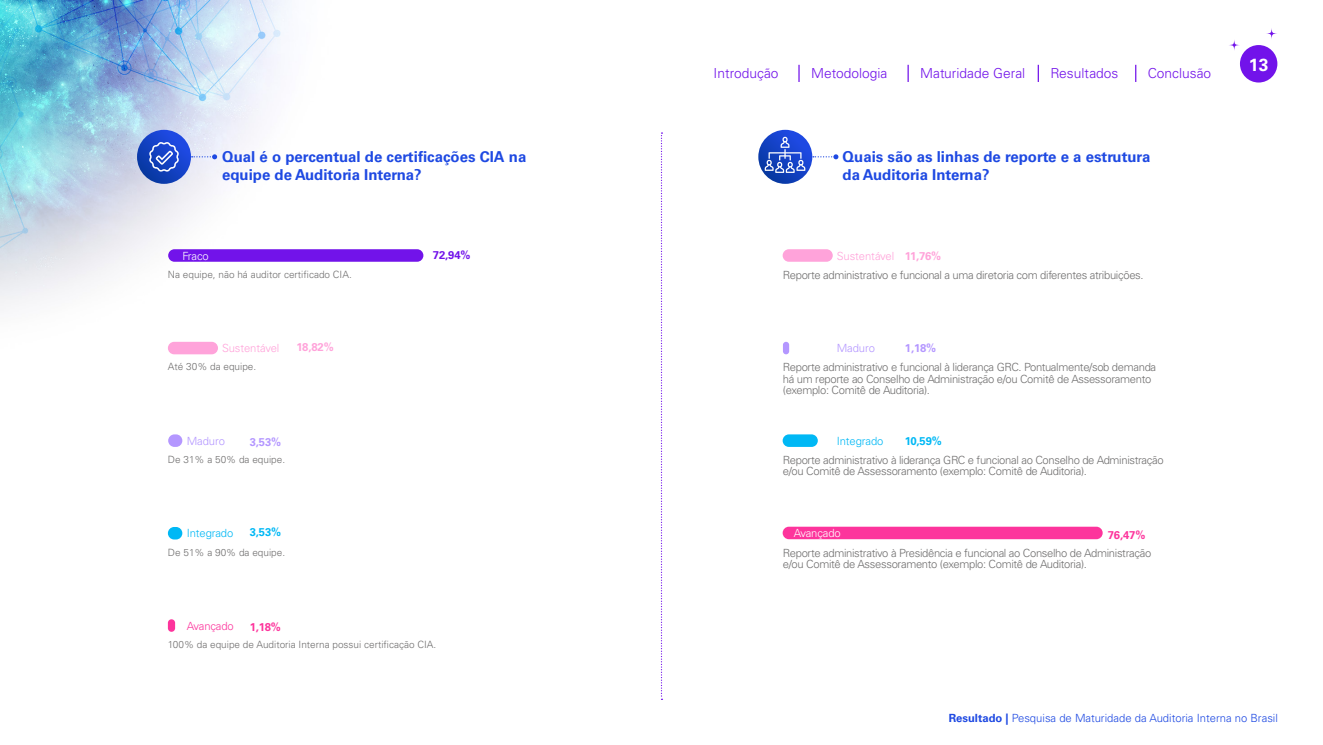
<style>
.page{position:relative;width:1323px;height:745px;background:#fff}
.page>*{position:absolute;margin:0;border:0;box-sizing:border-box;transform-origin:0 0}
.t1{font:700 17.5px "Univers LT Std";color:#fff}
.t2{font:700 15px/18px "Univers LT Std";color:#1e49e2}
.t3{font:300 13.75px "Univers LT Std";color:#7213ea}
.t4{font:300 11.25px/11.2px "Univers LT Std";letter-spacing:-.03em;color:#706f6f}
.t5{font:300 11.25px "Univers LT Std";color:#1e49e2}
.t6{font:300 11.25px "Univers LT Std";letter-spacing:-.01em;color:#ffa3da}
.t7{font:300 11.25px "Univers LT Std";letter-spacing:-.01em;color:#00b8f5}
.t8{font:300 11.25px "Univers LT Std";letter-spacing:-.01em;color:#fff}
.t9{font:300 11.25px "Univers LT Std";letter-spacing:-.01em;color:#b497ff}
.t10{font:700 11.25px "Univers LT Std";color:#00b8f5}
.t11{font:700 11.25px "Univers LT Std";color:#fd349c}
.t12{font:700 11.25px "Univers LT Std";color:#b497ff}
.t13{font:300 11.25px "Univers LT Std";letter-spacing:-.01em;color:#fd349c}
.t14{font:700 11.25px "Univers LT Std";color:#7213ea}
.t15{font:700 11.25px "Univers LT Std";color:#ffa3da}
.t16{font:300 10px "Univers LT Std";color:#706f6f}
.s1{font-weight:700}
</style>
<div class="page">
<svg style="left:813px;top:154px;width:25px;height:5px"></svg>
<svg style="left:758px;top:130px;width:54px;height:54px"></svg>
<img style="left:0;top:0;width:424px;height:632px">
<svg style="left:192px;top:154px;width:25px;height:5px"></svg>
<svg style="left:137px;top:130px;width:54px;height:54px"></svg>
<svg style="left:661px;top:132px;width:1px;height:567px"></svg>
<div style="left:168px;top:249px;width:255px;height:12px;background:#7213ea;border-radius:6px"></div>
<div style="left:168px;top:341px;width:50px;height:13px;background:#ffa3da;border-radius:6px"></div>
<div style="left:783px;top:249px;width:50px;height:12px;background:#ffa3da;border-radius:6px"></div>
<div style="left:168px;top:526px;width:14px;height:13px;background:#00b8f5;border-radius:6px"></div>
<div style="left:783px;top:434px;width:35px;height:12px;background:#00b8f5;border-radius:6px"></div>
<div style="left:168px;top:434px;width:14px;height:12px;background:#b497ff;border-radius:6px"></div>
<div style="left:783px;top:341px;width:6px;height:13px;background:#b497ff;border-radius:3px"></div>
<div style="left:168px;top:619px;width:7px;height:12px;background:#fd349c;border-radius:4px"></div>
<div style="left:783px;top:526px;width:320px;height:13px;background:#fd349c;border-radius:6px"></div>
<svg style="left:149px;top:142px;width:30px;height:30px"></svg>
<svg style="left:765px;top:137px;width:40px;height:36px"></svg>
<svg style="left:798px;top:65px;width:2px;height:17px"></svg>
<svg style="left:907px;top:65px;width:2px;height:17px"></svg>
<svg style="left:1038px;top:65px;width:1px;height:17px"></svg>
<svg style="left:1135px;top:65px;width:1px;height:17px"></svg>
<div style="left:1240px;top:45px;width:37px;height:37px;background:#7213ea;border-radius:50%"></div>
<svg style="left:1228px;top:39px;width:12px;height:12px"></svg>
<svg style="left:1266px;top:28px;width:11px;height:11px"></svg>
<p class="t3" style="left:714px;top:65px;width:66px">Introdução</p>
<p class="t3" style="left:811px;top:65px;width:78px">Metodologia</p>
<p class="t3" style="left:920px;top:65px;width:107px">Maturidade Geral</p>
<p class="t3" style="left:1050px;top:65px;width:70px">Resultados</p>
<p class="t3" style="left:1148px;top:65px;width:65px">Conclusão</p>
<h2 class="t2" style="left:222px;top:148px;width:306px">Qual é o percentual de certificações CIA na equipe de Auditoria Interna?</h2>
<h2 class="t2" style="left:842px;top:148px;width:309px">Quais são as linhas de reporte e a estrutura da Auditoria Interna?</h2>
<p class="t8" style="left:182px;top:248px;width:28px">Fraco</p>
<p class="t14" style="left:433px;top:248px;width:39px">72,94%</p>
<p class="t6" style="left:837px;top:248px;width:106px">Sustentável <span class="s1">11,76%</span></p>
<p class="t16" style="left:168px;top:268px;width:185px">Na equipe, não há auditor certificado CIA.</p>
<p class="t4" style="left:783px;top:269px;width:362px">Reporte administrativo e funcional a uma diretoria com diferentes atribuições.</p>
<p class="t6" style="left:222px;top:341px;width:59px">Sustentável</p>
<p class="t15" style="left:296px;top:340px;width:39px">18,82%</p>
<p class="t9" style="left:837px;top:341px;width:40px">Maduro</p>
<p class="t12" style="left:905px;top:341px;width:33px">1,18%</p>
<p class="t16" style="left:168px;top:360px;width:90px">Até 30% da equipe.</p>
<p class="t4" style="left:783px;top:361px;width:375px">Reporte administrativo e funcional à liderança GRC. Pontualmente/sob demanda há um reporte ao Conselho de Administração e/ou Comitê de Assessoramento (exemplo: Comitê de Auditoria).</p>
<p class="t9" style="left:187px;top:433px;width:40px">Maduro</p>
<p class="t12" style="left:250px;top:435px;width:33px">3,53%</p>
<p class="t7" style="left:837px;top:433px;width:48px">Integrado</p>
<p class="t10" style="left:905px;top:434px;width:38px">10,59%</p>
<p class="t16" style="left:168px;top:453px;width:119px">De 31% a 50% da equipe.</p>
<p class="t7" style="left:187px;top:526px;width:48px">Integrado</p>
<p class="t10" style="left:250px;top:525px;width:33px">3,53%</p>
<p class="t16" style="left:168px;top:545px;width:119px">De 51% a 90% da equipe.</p>
<p class="t13" style="left:187px;top:618px;width:49px">Avançado</p>
<p class="t11" style="left:250px;top:620px;width:33px">1,18%</p>
<p class="t16" style="left:168px;top:638px;width:270px">100% da equipe de Auditoria Interna possui certificação CIA.</p>
<p class="t4" style="left:783px;top:454px;width:382px">Reporte administrativo à liderança GRC e funcional ao Conselho de Administração e/ou Comitê de Assessoramento (exemplo: Comitê de Auditoria).</p>
<p class="t8" style="left:794px;top:526px;width:49px">Avançado</p>
<p class="t11" style="left:1108px;top:528px;width:39px">76,47%</p>
<p class="t4" style="left:783px;top:546px;width:370px">Reporte administrativo à Presidência e funcional ao Conselho de Administração e/ou Comitê de Assessoramento (exemplo: Comitê de Auditoria).</p>
<h1 class="t1" style="left:1249px;top:55px;width:21px">13</h1>
<p class="t5" style="left:949px;top:710px;width:331px"><span class="s1">Resultado |</span> Pesquisa de Maturidade da Auditoria Interna no Brasil</p>
</div>
